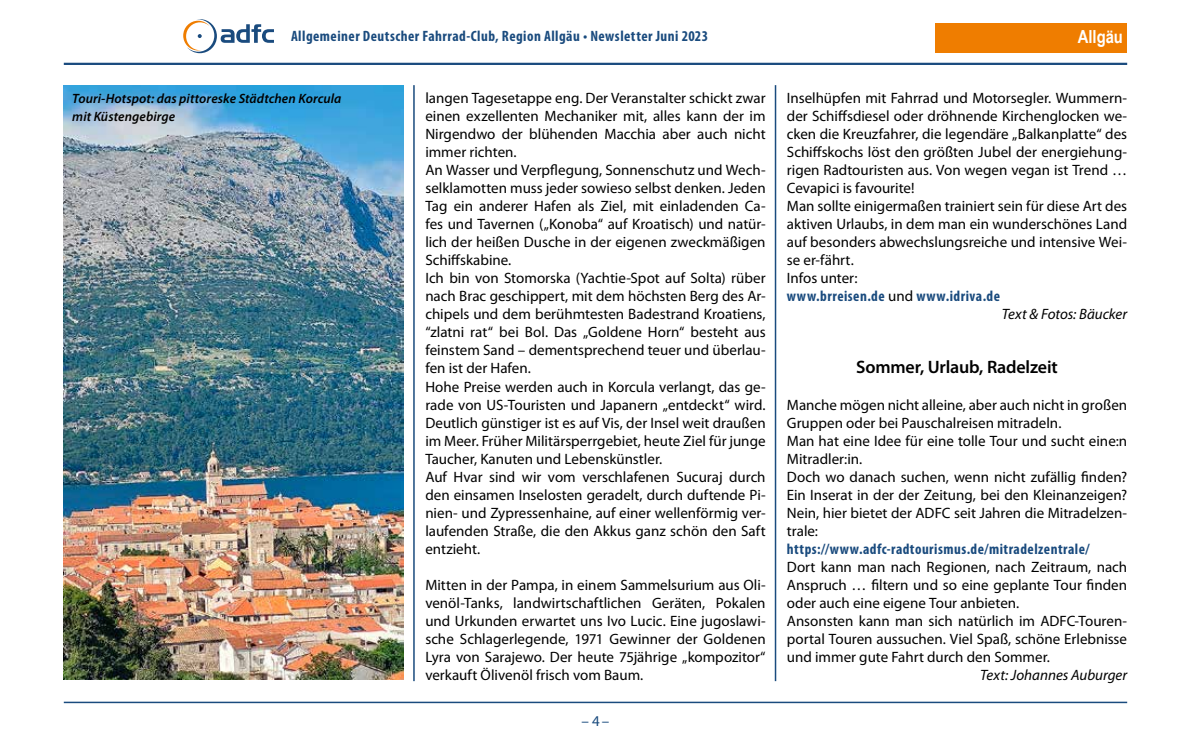
<style>
.page{position:relative;width:1191px;height:745px;background:#fff}
.page>*{position:absolute;margin:0;border:0;box-sizing:border-box;transform-origin:0 0}
.t1{font:600 18px "Myriad Pro";letter-spacing:-.01em;color:#000}
.t2{font:700 18px "Arial Narrow";color:#fff}
.t3{font:15px/18px "Myriad Pro";color:#000}
.t4{font:700 condensed 15px "Myriad Pro";letter-spacing:.03em;color:#1a4b7e}
.t5{font:italic 15px "Myriad Pro";color:#000}
.t6{font:15px "Myriad Pro";color:#1a4b7e}
.t7{font:italic 600 13.5px/18px "Myriad Pro";letter-spacing:.005em;color:#000}
.s1{font-weight:400;font-stretch:normal;color:#000}
</style>
<div class="page">
<hr style="left:64px;top:63px;width:1063px;height:2px;background:#1a4b7e">
<hr style="left:64px;top:701px;width:1063px;height:1px;background:#1a4b7e">
<svg style="left:183px;top:19px;width:91px;height:34px"></svg>
<hr style="left:413px;top:85px;width:2px;height:595px;background:#1a4b7e">
<hr style="left:774px;top:85px;width:2px;height:595px;background:#1a4b7e">
<img style="left:64px;top:85px;width:340px;height:594px">
<div style="left:935px;top:23px;width:192px;height:30px;background:#ef7d00"></div>
<p class="t4" style="left:291px;top:27px;width:418px">Allgemeiner Deutscher Fahrrad-Club, Region Allgäu • Newsletter Juni 2023</p>
<p class="t2" style="left:1077px;top:23px;width:47px">Allgäu</p>
<p class="t7" style="left:72px;top:89px;width:271px">Touri-Hotspot: das pittoreske Städtchen Korcula mit Küstengebirge</p>
<p class="t3" style="left:425px;top:89px;width:342px">langen Tagesetappe eng. Der Veranstalter schickt zwar einen exzellenten Mechaniker mit, alles kann der im Nirgendwo der blühenden Macchia aber auch nicht immer richten.<br>An Wasser und Verpflegung, Sonnenschutz und Wech&shy;selklamotten muss jeder sowieso selbst denken. Jeden Tag ein anderer Hafen als Ziel, mit einladenden Ca&shy;fes und Tavernen („Konoba“ auf Kroatisch) und natür&shy;lich der heißen Dusche in der eigenen zweckmäßigen Schiffskabine.<br>Ich bin von Stomorska (Yachtie-Spot auf Solta) rüber nach Brac geschippert, mit dem höchsten Berg des Ar&shy;chipels und dem berühmtesten Badestrand Kroatiens, “zlatni rat“ bei Bol. Das „Goldene Horn“ besteht aus feinstem Sand – dementsprechend teuer und überlau&shy;fen ist der Hafen.<br>Hohe Preise werden auch in Korcula verlangt, das ge&shy;rade von US-Touristen und Japanern „entdeckt“ wird.<br>Deutlich günstiger ist es auf Vis, der Insel weit draußen im Meer. Früher Militärsperrgebiet, heute Ziel für junge Taucher, Kanuten und Lebenskünstler.<br>Auf Hvar sind wir vom verschlafenen Sucuraj durch den einsamen Inselosten geradelt, durch duftende Pi&shy;nien- und Zypressenhaine, auf einer wellenförmig ver&shy;laufenden Straße, die den Akkus ganz schön den Saft entzieht.</p>
<p class="t3" style="left:425px;top:575px;width:342px;text-align:justify">Mitten in der Pampa, in einem Sammelsurium aus Oli&shy;venöl-Tanks, landwirtschaftlichen Geräten, Pokalen und Urkunden erwartet uns Ivo Lucic. Eine jugoslawi&shy;sche Schlagerlegende, 1971 Gewinner der Goldenen Lyra von Sarajewo. Der heute 75jährige „kompozitor“ verkauft Ölivenöl frisch vom Baum.</p>
<p class="t3" style="left:787px;top:89px;width:342px">Inselhüpfen mit Fahrrad und Motorsegler. Wummern-</p>
<p class="t3" style="left:787px;top:107px;width:342px">der Schiffsdiesel oder dröhnende Kirchenglocken we-</p>
<p class="t3" style="left:787px;top:125px;width:342px">cken die Kreuzfahrer, die legendäre „Balkanplatte“ des</p>
<p class="t3" style="left:787px;top:143px;width:342px">Schiffskochs löst den größten Jubel der energiehung-</p>
<p class="t3" style="left:787px;top:161px;width:342px">rigen Radtouristen aus. Von wegen vegan ist Trend …</p>
<p class="t3" style="left:787px;top:179px;width:129px">Cevapici is favourite!</p>
<p class="t3" style="left:787px;top:197px;width:342px">Man sollte einigermaßen trainiert sein für diese Art des</p>
<p class="t3" style="left:787px;top:215px;width:342px">aktiven Urlaubs, in dem man ein wunderschönes Land</p>
<p class="t3" style="left:787px;top:233px;width:342px">auf besonders abwechslungsreiche und intensive Wei-</p>
<p class="t3" style="left:787px;top:251px;width:68px">se er-fährt.</p>
<p class="t3" style="left:787px;top:269px;width:72px">Infos unter:</p>
<p class="t4" style="left:787px;top:287px;width:215px">www.brreisen.de <span class="s1">und</span> www.idriva.de</p>
<p class="t5" style="left:1001px;top:305px;width:127px">Text &amp; Fotos: Bäucker</p>
<p class="t1" style="left:856px;top:356px;width:203px">Sommer, Urlaub, Radelzeit</p>
<p class="t3" style="left:787px;top:395px;width:342px">Manche mögen nicht alleine, aber auch nicht in großen Gruppen oder bei Pauschalreisen mitradeln.<br>Man hat eine Idee für eine tolle Tour und sucht eine:n Mitradler:in.<br>Doch wo danach suchen, wenn nicht zufällig finden?<br>Ein Inserat in der der Zeitung, bei den Kleinanzeigen?<br>Nein, hier bietet der ADFC seit Jahren die Mitradelzen&shy;trale:</p>
<p class="t4" style="left:787px;top:539px;width:304px">https://www.adfc-radtourismus.de/mitradelzentrale/</p>
<p class="t3" style="left:787px;top:557px;width:342px">Dort kann man nach Regionen, nach Zeitraum, nach Anspruch … filtern und so eine geplante Tour finden oder auch eine eigene Tour anbieten.<br>Ansonsten kann man sich natürlich im ADFC-Touren&shy;portal Touren aussuchen. Viel Spaß, schöne Erlebnisse und immer gute Fahrt durch den Sommer.</p>
<p class="t5" style="left:980px;top:665px;width:149px">Text: Johannes Auburger</p>
<p class="t6" style="left:581px;top:711px;width:29px">– 4–</p>
</div>
